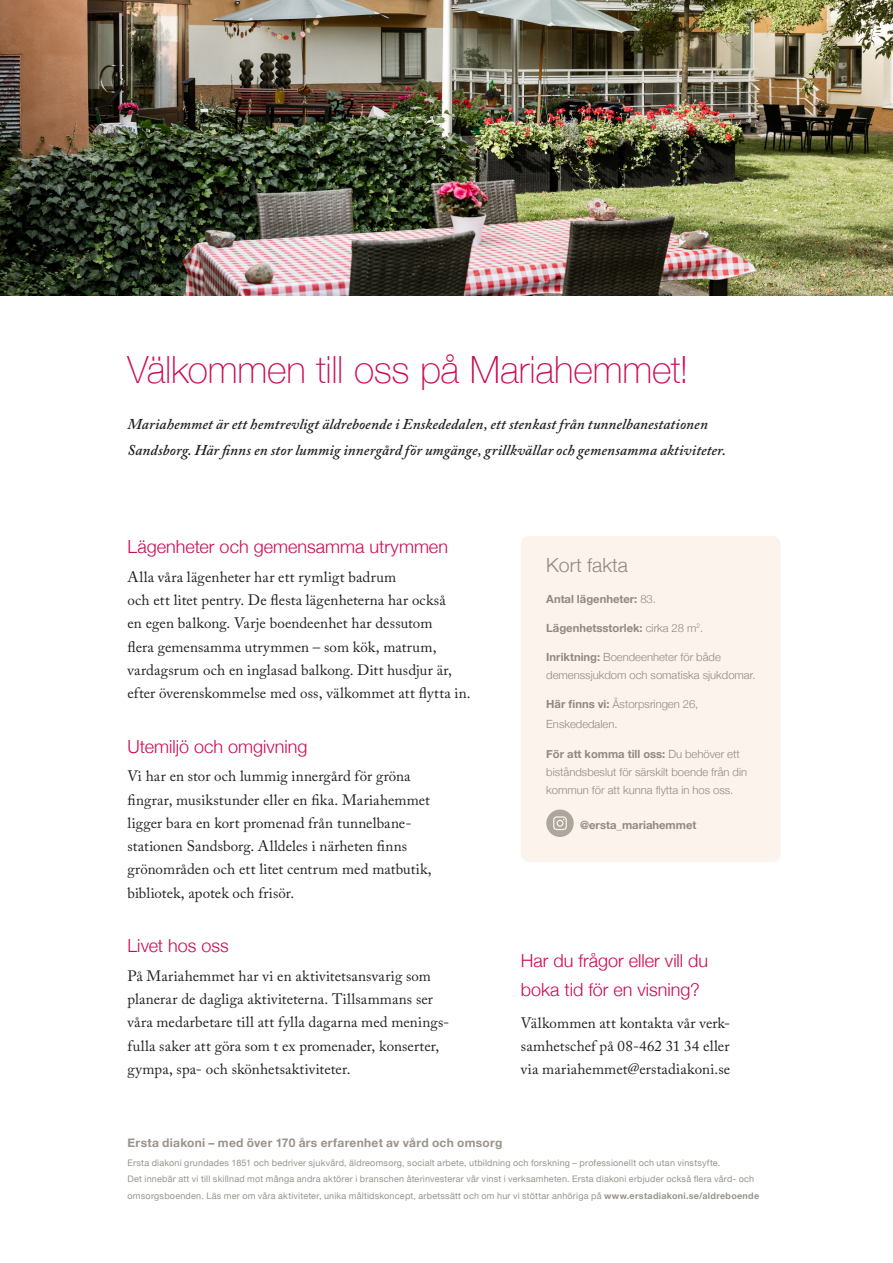
<style>
.page{position:relative;width:893px;height:1263px;background:#fff}
.page>*{position:absolute;margin:0;border:0;box-sizing:border-box;transform-origin:0 0}
.t1{font:100 37.5px "Helvetica Neue";letter-spacing:-.005em;color:#cc0a52}
.Casetext{font:300 19.5px "Helvetica Neue";color:#908981}
.t2{font:300 18px "Helvetica Neue";color:#cc0a52}
.t3{font:15px/23.2px "Adobe Caslon Pro";letter-spacing:.005em;color:#231f20}
.t4{font:italic 600 15px/26.2px "Adobe Caslon Pro";letter-spacing:.005em;color:#231f20}
.t5{font:700 12px "Helvetica Neue";letter-spacing:.025em;color:#99938c}
.Casetext-2{font:300 11.25px/18px "Helvetica Neue";color:#908981}
.Casetext-3{font:700 11.25px "Helvetica Neue";color:#908981}
.t6{font:9px/16.5px "Helvetica Neue";letter-spacing:.025em;color:#99938c}
.s1{font-weight:300}
.s2{font-weight:700}
</style>
<div class="page">
<img style="left:0;top:0;width:893px;height:296px">
<div style="left:521px;top:536px;width:260px;height:326px;background:#fdf3ed;border-radius:9px"></div>
<div style="left:546px;top:809px;width:28px;height:28px;background:#ada69d;border-radius:50%"></div>
<svg style="left:553px;top:816px;width:14px;height:14px"></svg>
<p class="t1" style="left:128px;top:341px;width:563px">Välkommen till oss på Mariahemmet!</p>
<p class="t4" style="left:128px;top:410px;width:600px">Mariahemmet är ett hemtrevligt äldreboende i Enskededalen, ett stenkast från tunnelbanestationen<br>Sandsborg. Här finns en stor lummig innergård för umgänge, grillkvällar och gemensamma aktiviteter.</p>
<p class="t2" style="left:128px;top:532px;width:322px">Lägenheter och gemensamma utrymmen</p>
<p class="t3" style="left:128px;top:565px;width:270px">Alla våra lägenheter har ett rymligt badrum</p>
<p class="t3" style="left:128px;top:588px;width:320px">och ett litet pentry. De flesta lägenheterna har också</p>
<p class="t3" style="left:128px;top:611px;width:306px">en egen balkong. Varje boendeenhet har dessutom</p>
<p class="t3" style="left:128px;top:635px;width:310px">flera gemensamma utrymmen – som kök, matrum,</p>
<p class="t3" style="left:128px;top:658px;width:345px">vardagsrum och en inglasad balkong. Ditt husdjur är, efter överenskommelse med oss, välkommet att flytta in.</p>
<p class="t2" style="left:128px;top:732px;width:181px">Utemiljö och omgivning</p>
<p class="t3" style="left:128px;top:764px;width:304px">Vi har en stor och lummig innergård för gröna fingrar, musikstunder eller en fika. Mariahemmet</p>
<p class="t3" style="left:128px;top:811px;width:285px">ligger bara en kort promenad från tunnelbane-</p>
<p class="t3" style="left:128px;top:834px;width:281px">stationen Sandsborg. Alldeles i närheten finns</p>
<p class="t3" style="left:128px;top:857px;width:306px">grönområden och ett litet centrum med matbutik,</p>
<p class="t3" style="left:128px;top:881px;width:168px">bibliotek, apotek och frisör.</p>
<p class="t2" style="left:128px;top:931px;width:103px">Livet hos oss</p>
<p class="t3" style="left:128px;top:964px;width:305px">På Mariahemmet har vi en aktivitetsansvarig som</p>
<p class="t3" style="left:128px;top:987px;width:307px">planerar de dagliga aktiviteterna. Tillsammans ser</p>
<p class="t3" style="left:128px;top:1010px;width:323px">våra medarbetare till att fylla dagarna med menings-</p>
<p class="t3" style="left:128px;top:1034px;width:313px">fulla saker att göra som t ex promenader, konserter,</p>
<p class="t3" style="left:128px;top:1057px;width:224px">gympa, spa- och skönhetsaktiviteter.</p>
<p class="Casetext" style="left:546px;top:549px;width:83px">Kort fakta</p>
<p class="Casetext-3" style="left:546px;top:590px;width:111px">Antal lägenheter: <span class="s1">83.</span></p>
<p class="Casetext-3" style="left:546px;top:619px;width:158px">Lägenhetsstorlek: <span class="s1">cirka 28 m</span><sup>2</sup><span class="s1">.</span></p>
<p class="Casetext-2" style="left:546px;top:647px;width:211px"><span class="s2">Inriktning:</span> Boendeenheter för både demenssjukdom och somatiska sjukdomar.</p>
<p class="Casetext-2" style="left:546px;top:694px;width:154px"><span class="s2">Här finns vi:</span> Åstorpsringen 26,</p>
<p class="Casetext-2" style="left:546px;top:714px;width:73px">Enskededalen.</p>
<p class="Casetext-2" style="left:546px;top:744px;width:202px"><span class="s2">För att komma till oss:</span> Du behöver ett biståndsbeslut för särskilt boende från din kommun för att kunna flytta in hos oss.</p>
<p class="Casetext-3" style="left:580px;top:816px;width:118px">@ersta_mariahemmet</p>
<p class="t2" style="left:521px;top:946px;width:189px">Har du frågor eller vill du</p>
<p class="t2" style="left:521px;top:975px;width:180px">boka tid för en visning?</p>
<p class="t3" style="left:521px;top:1011px;width:211px">Välkommen att kontakta vår verk-</p>
<p class="t3" style="left:521px;top:1034px;width:210px">samhetschef på 08-462 31 34 eller</p>
<p class="t3" style="left:521px;top:1057px;width:211px">via mariahemmet@erstadiakoni.se</p>
<p class="t5" style="left:128px;top:1133px;width:376px">Ersta diakoni – med över 170 års erfarenhet av vård och omsorg</p>
<p class="t6" style="left:128px;top:1155px;width:594px">Ersta diakoni grundades 1851 och bedriver sjukvård, äldreomsorg, socialt arbete, utbildning och forskning – professionellt och utan vinstsyfte.</p>
<p class="t6" style="left:128px;top:1171px;width:633px">Det innebär att vi till skillnad mot många andra aktörer i branschen återinvesterar vår vinst i verksamheten. Ersta diakoni erbjuder också flera vård- och omsorgsboenden. Läs mer om våra aktiviteter, unika måltidskoncept, arbetssätt och om hur vi stöttar anhöriga på <span class="s2">www.erstadiakoni.se/aldreboende</span></p>
</div>
